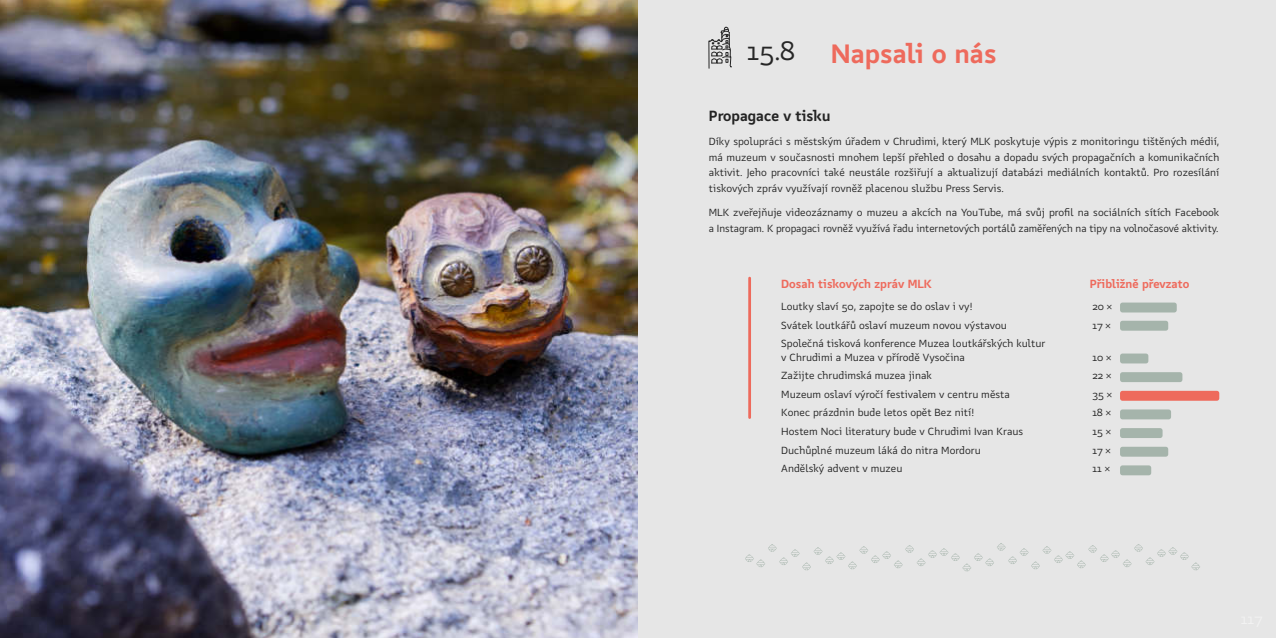
<style>
.page{position:relative;width:1276px;height:638px;background:#fff}
.page>*{position:absolute;margin:0;border:0;box-sizing:border-box;transform-origin:0 0}
.t1{font:700 27px "SDT Dumpling";color:#ee6a5c}
.t2{font:27px "SDT Dumpling";color:#262626}
.t3{font:700 15px "SDT Dumpling";color:#242424}
.t4{font:700 12px "SDT Dumpling";color:#ee6a5c}
.t5{font:10.5px/15.8px "SDT Dumpling";color:#242424}
</style>
<div class="page">
<div style="left:638px;top:0;width:638px;height:638px;background:#e6e6e6"></div>
<svg style="left:708px;top:26px;width:24px;height:43px"></svg>
<hr style="left:748px;top:278px;width:3px;height:139px;background:#ee6a5c">
<div style="left:1120px;top:391px;width:99px;height:10px;background:#ee6a5c;border-radius:2px"></div>
<div style="left:1120px;top:409px;width:51px;height:10px;background:#a5b4ab;border-radius:2px"></div>
<div style="left:1120px;top:428px;width:42px;height:10px;background:#a5b4ab;border-radius:2px"></div>
<div style="left:1120px;top:447px;width:48px;height:10px;background:#a5b4ab;border-radius:2px"></div>
<div style="left:1120px;top:372px;width:62px;height:10px;background:#a5b4ab;border-radius:2px"></div>
<div style="left:1120px;top:353px;width:28px;height:10px;background:#a5b4ab;border-radius:2px"></div>
<div style="left:1120px;top:321px;width:48px;height:10px;background:#a5b4ab;border-radius:2px"></div>
<div style="left:1120px;top:302px;width:56px;height:10px;background:#a5b4ab;border-radius:2px"></div>
<div style="left:1120px;top:465px;width:31px;height:10px;background:#a5b4ab;border-radius:2px"></div>
<svg style="left:745px;top:543px;width:455px;height:28px"></svg>
<img style="left:0;top:0;width:638px;height:638px">
<h1 class="t2" style="left:747px;top:39px;width:49px">15.8</h1>
<h1 class="t1" style="left:830px;top:43px;width:167px">Napsali o nás</h1>
<h2 class="t3" style="left:709px;top:110px;width:123px">Propagace v tisku</h2>
<p class="t5" style="left:709px;top:134px;width:512px;text-align:justify">Díky spolupráci s městským úřadem v Chrudimi, který MLK poskytuje výpis z monitoringu tištěných médií, má muzeum v současnosti mnohem lepší přehled o dosahu a dopadu svých propagačních a komunikačních aktivit. Jeho pracovníci také neustále rozšiřují a aktualizují databázi mediálních kontaktů. Pro rozesílání tiskových zpráv využívají rovněž placenou službu Press Servis.</p>
<p class="t5" style="left:709px;top:205px;width:512px">MLK zveřejňuje videozáznamy o muzeu a akcích na YouTube, má svůj profil na sociálních sítích Facebook a Instagram. K propagaci rovněž využívá řadu internetových portálů zaměřených na tipy na volnočasové aktivity.</p>
<p class="t4" style="left:781px;top:279px;width:152px">Dosah tiskových zpráv MLK</p>
<p class="t4" style="left:1089px;top:279px;width:101px">Přibližně převzato</p>
<p class="t5" style="left:781px;top:299px;width:193px">Loutky slaví 50, zapojte se do oslav i vy!</p>
<p class="t5" style="left:1092px;top:299px;width:21px">20 ×</p>
<p class="t5" style="left:781px;top:318px;width:227px">Svátek loutkářů oslaví muzeum novou výstavou</p>
<p class="t5" style="left:1092px;top:318px;width:20px">17 ×</p>
<p class="t5" style="left:781px;top:338px;width:265px;line-height:13.3px">Společná tisková konference Muzea loutkářských kultur v Chrudimi a Muzea v přírodě Vysočina</p>
<p class="t5" style="left:1092px;top:350px;width:21px">10 ×</p>
<p class="t5" style="left:781px;top:368px;width:152px">Zažijte chrudimská muzea jinak</p>
<p class="t5" style="left:1092px;top:368px;width:20px">22 ×</p>
<p class="t5" style="left:781px;top:387px;width:230px">Muzeum oslaví výročí festivalem v centru města</p>
<p class="t5" style="left:1092px;top:387px;width:21px">35 ×</p>
<p class="t5" style="left:781px;top:406px;width:194px">Konec prázdnin bude letos opět Bez nití!</p>
<p class="t5" style="left:1092px;top:406px;width:20px">18 ×</p>
<p class="t5" style="left:781px;top:424px;width:243px">Hostem Noci literatury bude v Chrudimi Ivan Kraus</p>
<p class="t5" style="left:1092px;top:424px;width:20px">15 ×</p>
<p class="t5" style="left:781px;top:443px;width:201px">Duchůplné muzeum láká do nitra Mordoru</p>
<p class="t5" style="left:1092px;top:443px;width:20px">17 ×</p>
<p class="t5" style="left:781px;top:461px;width:123px">Andělský advent v muzeu</p>
<p class="t5" style="left:1092px;top:461px;width:19px">11 ×</p>
</div>
